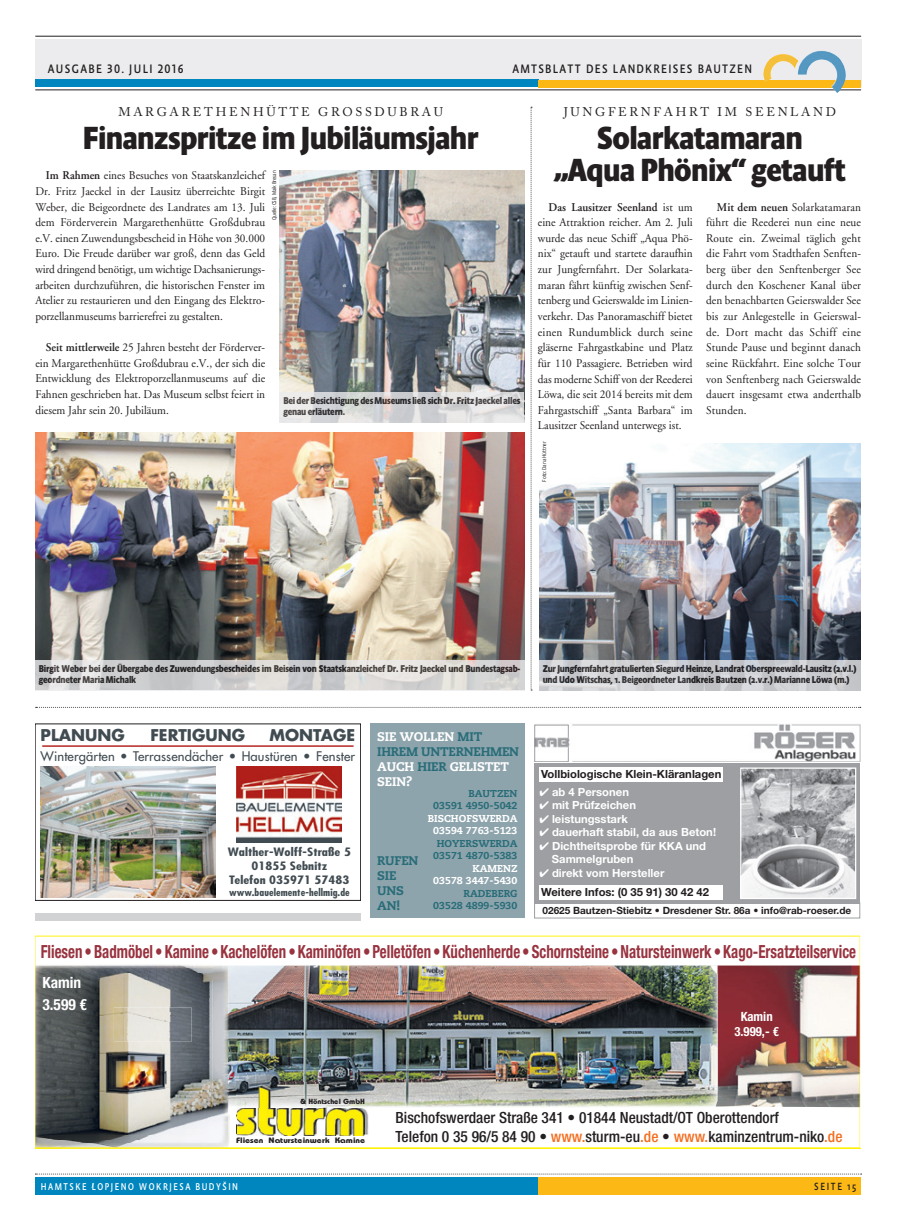
<style>
.page{position:relative;width:897px;height:1230px;background:#fff}
.page>*{position:absolute;margin:0;border:0;box-sizing:border-box;transform-origin:0 0}
.t1{font:700 32.5px "Absara Sans Head OT";letter-spacing:-.02em;color:#231f20}
.t2{font:700 condensed 18.12px "Helvetica Neue";color:#98333f;scale:.82 1}
.t3{font:15.75px "Futura Bold OV DHGIIB";color:#414c52}
.t4{font:500 condensed 15.5px/18.5px "Helvetica Neue";color:#231f20}
.t5{font:700 condensed 15.5px/22.1px "Helvetica Neue";color:#fff}
.t6{font:12.88px "Futura OV BHGIIB";letter-spacing:.01em;color:#414c52}
.t7{font:700 condensed 12.75px/15.2px "Helvetica Neue LT Std";color:#fff;text-align:center}
.t8{font:12.5px "Adobe Caslon Pro";letter-spacing:.215em;color:#231f20}
.t9{font:800 12.5px/15px "Caecilia LT";letter-spacing:-.015em;color:#fff}
.t10{font:12.5px "Absara Sans Head OT";letter-spacing:.1em;color:#231f20}
.t11{font:800 12.5px/15px "Caecilia LT";letter-spacing:-.015em;color:#296d78}
.t12{font:11.88px/15.6px "Adobe Garamond";color:#231f20;text-align:justify;scale:.95 1}
.t13{font:700 11.25px/13.5px "Helvetica Neue";color:#fff}
.t14{font:700 11.25px "Helvetica Neue";color:#231f20}
.t15{font:11.25px/14.1px "Futura Condensed Bold OV CHGIIB";letter-spacing:.005em;color:#414c52;text-align:center;scale:1.25 1}
.t16{font:10.62px "Absara Sans Head OT";letter-spacing:.16em;color:#231f20;scale:.95 1}
.t17{font:700 10px/11.2px "Absara Sans Head OT";letter-spacing:-.02em;color:#231f20;scale:.95 1}
.t18{font:800 10px/12.5px "Caecilia LT";color:#296d78;text-align:right}
.t19{font:700 10px "Helvetica Neue";color:#231f20}
.t20{font:800 10px/12.5px "Caecilia LT";color:#fff;text-align:center}
.t21{font:10px "Absara Sans Head OT";letter-spacing:.16em;color:#fff;scale:.95 1}
.t22{font:10px "Futura Condensed Bold OV CHGIIB";letter-spacing:.01em;color:#414c52;scale:1.1 1}
.t23{font:700 7.88px "Bauhaus";color:#231f20;scale:1.17 1}
.t24{font:700 7.5px "Bauhaus";color:#231f20;scale:1.06 1}
.t25{font:300 5.62px "Absara Sans Head OT";letter-spacing:-.02em;color:#231f20}
.s1{font-weight:600}
.s2{color:#296d78}
.s3{color:#f36e21}
</style>
<div class="page">
<div style="left:35px;top:39px;width:826px;height:48px;background:#ececee"></div>
<div style="left:35px;top:80px;width:504px;height:7px;background:#0086be"></div>
<div style="left:538px;top:80px;width:323px;height:7px;background:#fcb814"></div>
<hr style="left:35px;top:90px;width:826px;height:1px;background:#231f20">
<hr style="left:35px;top:36px;width:826px;height:1px;background:#231f20">
<img style="left:762px;top:51px;width:85px;height:42px">
<div style="left:35px;top:1177px;width:504px;height:17px;background:#0086be"></div>
<div style="left:538px;top:1177px;width:323px;height:18px;background:#fcb814"></div>
<svg style="left:35px;top:1173px;width:827px;height:1px"></svg>
<div style="left:35px;top:913px;width:326px;height:7px;background:#d1d2d4"></div>
<hr style="left:35px;top:1148px;width:825px;height:1px;background:#fff101">
<img style="left:35px;top:935px;width:825px;height:213px">
<img style="left:534px;top:724px;width:326px;height:37px">
<div style="left:534px;top:763px;width:326px;height:140px;background:#9d9fa2"></div>
<img style="left:742px;top:769px;width:112px;height:128px">
<div style="left:740px;top:767px;width:116px;height:132px;border:1px solid #fff"></div>
<div style="left:539px;top:767px;width:184px;height:14px;background:#fff"></div>
<div style="left:539px;top:885px;width:184px;height:14px;background:#fff"></div>
<div style="left:534px;top:902px;width:326px;height:16px;border:1px solid #9d9fa2"></div>
<img style="left:40px;top:766px;width:176px;height:131px">
<img style="left:237px;top:766px;width:105px;height:76px">
<hr style="left:42px;top:745px;width:311px;height:2px;background:#b11d19">
<svg style="left:36px;top:707px;width:824px;height:1px"></svg>
<div style="left:371px;top:723px;width:154px;height:194px;background:#8ea4ad"></div>
<img style="left:280px;top:170px;width:244px;height:222px">
<svg style="left:279px;top:392px;width:245px;height:30px;background:#dbdbdc"></svg>
<img style="left:35px;top:433px;width:489px;height:227px">
<svg style="left:35px;top:660px;width:489px;height:30px;background:#d5d4d4"></svg>
<svg style="left:530px;top:107px;width:2px;height:583px"></svg>
<img style="left:539px;top:443px;width:321px;height:217px">
<svg style="left:539px;top:660px;width:321px;height:30px;background:#cdcfd3"></svg>
<p class="t10" style="left:48px;top:61px;width:137px">AUSGABE 30. JULI 2016</p>
<p class="t10" style="left:512px;top:61px;width:241px">AMTSBLATT DES LANDKREISES BAUTZEN</p>
<p class="t8" style="left:118px;top:104px;width:326px">MARGARETHENHÜTTE GROSSDUBRAU</p>
<h1 class="t1" style="left:83px;top:118px;width:397px">Finanzspritze im Jubiläumsjahr</h1>
<p class="t12" style="left:46px;top:168px;width:232px"><span class="s1">Im Rahmen</span> eines Besuches von Staatskanzleichef</p>
<p class="t25" style="left:271px;top:220px;width:52px;rotate:-90deg">Quelle: CSB, Maik Bresan</p>
<p class="t12" style="left:35px;top:184px;width:243px">Dr. Fritz Jaeckel in der Lausitz überreichte Birgit Weber, die Beigeordnete des Landrates am 13. Juli dem Förderverein Margarethenhütte Großdubrau e.V. einen Zuwendungsbescheid in Höhe von 30.000<br>Euro. Die Freude darüber war groß, denn das Geld wird dringend benötigt, um wichtige Dachsanierungs&shy;arbeiten durchzuführen, die historischen Fenster im Atelier zu restaurieren und den Eingang des Elektro&shy;porzellanmuseums barrierefrei zu gestalten.</p>
<p class="t12" style="left:35px;top:340px;width:243px;text-indent:11px"><span class="s1">Seit mittlerweile</span> 25 Jahren besteht der Förderver&shy;ein Margarethenhütte Großdubrau e.V., der sich die Entwicklung des Elektroporzellanmuseums auf die Fahnen geschrieben hat. Das Museum selbst feiert in diesem Jahr sein 20. Jubiläum.</p>
<p class="t17" style="left:283px;top:395px;width:251px">Bei der Besichtigung des Museums ließ sich Dr. Fritz Jaeckel alles genau erläutern.</p>
<p class="t8" style="left:563px;top:104px;width:274px">JUNGFERNFAHRT IM SEENLAND</p>
<h1 class="t1" style="left:597px;top:118px;width:207px">Solarkatamaran</h1>
<h1 class="t1" style="left:553px;top:150px;width:294px">„Aqua Phönix“ getauft</h1>
<p class="t12" style="left:538px;top:199px;width:164px;text-indent:11px"><span class="s1">Das Lausitzer Seenland</span> ist um eine Attraktion reicher. Am 2. Juli wurde das neue Schiff „Aqua Phö&shy;nix“ getauft und startete daraufhin zur Jungfernfahrt. Der Solarkata&shy;maran fährt künftig zwischen Senf&shy;tenberg und Geierswalde im Linien&shy;verkehr. Das Panoramaschiff bietet einen Rundumblick durch seine gläserne Fahrgastkabine und Platz für 110 Passagiere. Betrieben wird das moderne Schiff von der Reederei Löwa, die seit 2014 bereits mit dem Fahrgastschiff „Santa Barbara“ im Lausitzer Seenland unterwegs ist.</p>
<p class="t12" style="left:706px;top:199px;width:164px;text-indent:11px"><span class="s1">Mit dem neuen</span> Solarkatamaran führt die Reederei nun eine neue Route ein. Zweimal täglich geht die Fahrt vom Stadthafen Senften&shy;berg über den Senftenberger See durch den Koschener Kanal über den benachbarten Geierswalder See bis zur Anlegestelle in Geierswal&shy;de. Dort macht das Schiff eine Stunde Pause und beginnt danach seine Rückfahrt. Eine solche Tour von Senftenberg nach Geierswalde dauert insgesamt etwa anderthalb Stunden.</p>
<p class="t25" style="left:541px;top:481px;width:42px;rotate:-90deg">Foto: Dana Hüttner</p>
<p class="t17" style="left:39px;top:663px;width:508px">Birgit Weber bei der Übergabe des Zuwendungsbescheides im Beisein von Staatskanzleichef Dr. Fritz Jaeckel und Bundestagsab&shy;geordneter Maria Michalk</p>
<p class="t17" style="left:542px;top:663px;width:331px">Zur Jungfernfahrt gratulierten Siegurd Heinze, Landrat Oberspreewald-Lausitz (2.v.l.) und Udo Witschas, 1. Beigeordneter Landkreis Bautzen (2.v.r.) Marianne Löwa (m.)</p>
<h3 class="t3" style="left:41px;top:725px;width:86px">PLANUNG</h3>
<h3 class="t3" style="left:150px;top:725px;width:96px">FERTIGUNG</h3>
<h3 class="t3" style="left:269px;top:725px;width:87px">MONTAGE</h3>
<p class="t6" style="left:41px;top:748px;width:316px">Wintergärten • Terrassendächer • Haustüren • Fenster</p>
<p class="t15" style="left:228px;top:844px;width:100px">Walther-Wolff-Straße 5<br>01855 Sebnitz<br>Telefon 035971 57483</p>
<p class="t22" style="left:229px;top:886px;width:111px">www.bauelemente-hellmig.de</p>
<p class="t9" style="left:377px;top:729px;width:143px">SIE WOLLEN <span class="s2">MIT<br>IHREM UNTERNEHMEN<br></span>AUCH <span class="s2">HIER</span> GELISTET<br>SEIN?</p>
<p class="t18" style="left:433px;top:787px;width:86px">BAUTZEN<br>03591 4950-5042</p>
<p class="t20" style="left:428px;top:812px;width:91px">BISCHOFSWERDA<br>03594 7763-5123</p>
<p class="t18" style="left:433px;top:837px;width:86px;text-align:center">HOYERSWERDA<br>03571 4870-5383</p>
<p class="t20" style="left:433px;top:862px;width:86px;text-align:right">KAMENZ<br>03578 3447-5430</p>
<p class="t18" style="left:433px;top:887px;width:86px">RADEBERG<br>03528 4899-5930</p>
<p class="t11" style="left:377px;top:853px;width:43px">RUFEN<br>SIE<br>UNS<br>AN!</p>
<p class="t14" style="left:541px;top:767px;width:182px">Vollbiologische Klein-Kläranlagen</p>
<p class="t13" style="left:539px;top:784px;width:91px">✔ ab 4 Personen</p>
<p class="t13" style="left:539px;top:798px;width:98px">✔ mit Prüfzeichen</p>
<p class="t13" style="left:539px;top:811px;width:90px">✔ leistungsstark</p>
<p class="t13" style="left:539px;top:825px;width:178px">✔ dauerhaft stabil, da aus Beton!</p>
<p class="t13" style="left:552px;top:838px;width:156px;text-indent:-13px">✔ Dichtheitsprobe für KKA und<br>Sammelgruben</p>
<p class="t13" style="left:539px;top:865px;width:126px">✔ direkt vom Hersteller</p>
<p class="t14" style="left:541px;top:884px;width:169px">Weitere Infos: (0 35 91) 30 42 42</p>
<p class="t19" style="left:542px;top:904px;width:310px">02625 Bautzen-Stiebitz • Dresdener Str. 86a • info@rab-roeser.de</p>
<h2 class="t2" style="left:41px;top:940px;width:995px">Fliesen •Badmöbel •Kamine•Kachelöfen •Kaminöfen •Pelletöfen •Küchenherde •Schornsteine•Natursteinwerk •Kago-Ersatzteilservice</h2>
<h3 class="t5" style="left:42px;top:971px;width:46px">Kamin<br>3.599 €</h3>
<p class="t7" style="left:734px;top:1008px;width:46px">Kamin<br>3.999,- €</p>
<p class="t24" style="left:300px;top:1096px;width:63px">&amp; Höntschel GmbH</p>
<p class="t23" style="left:236px;top:1135px;width:112px">Fliesen Natursteinwerk Kamine</p>
<h3 class="t4" style="left:395px;top:1108px;width:448px">Bischofswerdaer Straße 341 • 01844 Neustadt/OT Oberottendorf<br>Telefon 0 35 96/5 84 90 • <span class="s3">www.</span>sturm-eu<span class="s3">.de</span> • <span class="s3">www.</span>kaminzentrum-niko<span class="s3">.de</span></h3>
<p class="t21" style="left:41px;top:1180px;width:209px">HAMTSKE <sup>/</sup>LOPJENO WOKRJESA BUDYŠIN</p>
<p class="t16" style="left:814px;top:1179px;width:46px">SEITE 15</p>
</div>
